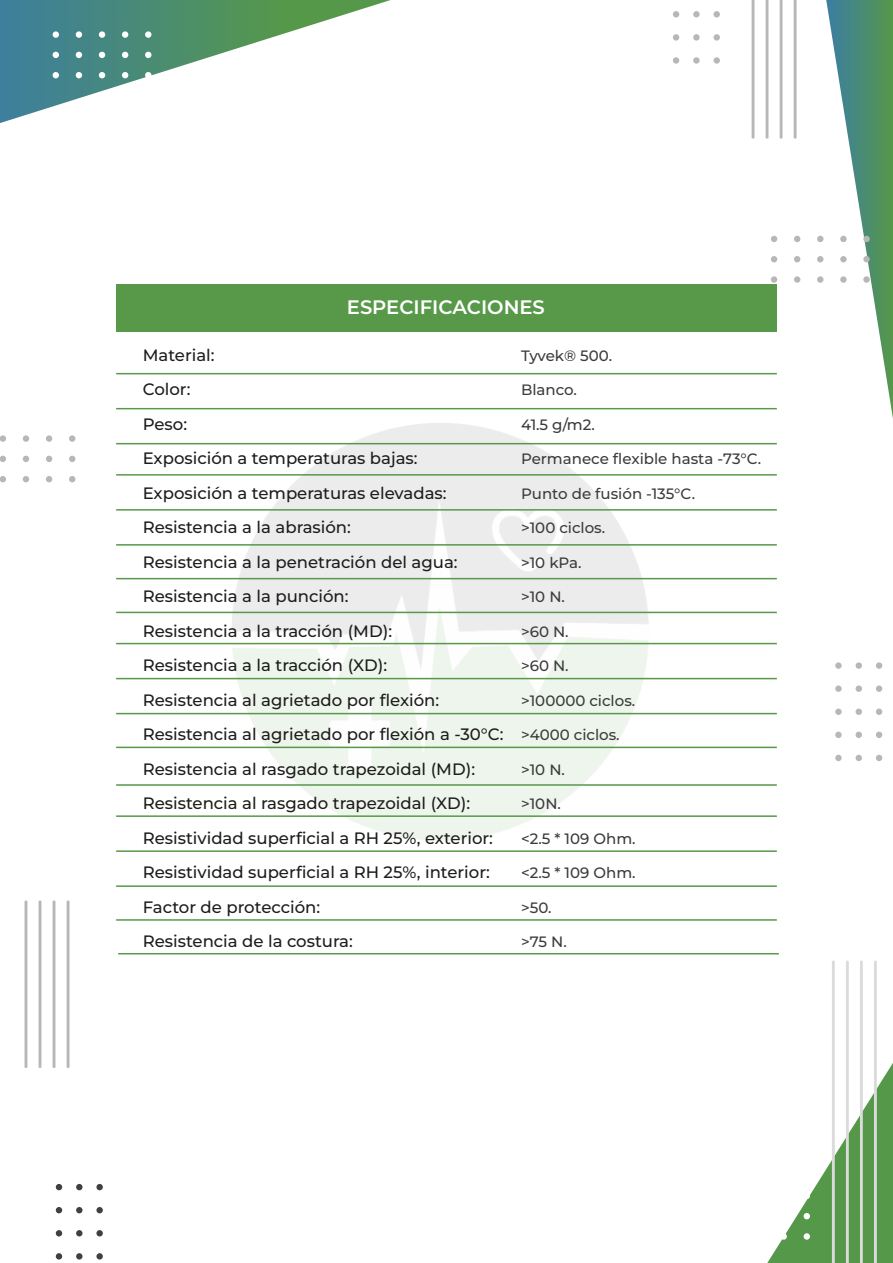
<style>
.page{position:relative;width:893px;height:1263px;background:#fff}
.page>*{position:absolute;margin:0;border:0;box-sizing:border-box;transform-origin:0 0}
.t1{font:600 19.5px "Montserrat";color:#fff}
.t2{font:500 16.5px/34.5px "Montserrat";color:#1d1d1b}
.t3{font:500 15px "Montserrat";color:#3c3c3b}
</style>
<div class="page">
<svg style="left:0;top:0;width:391px;height:123px"></svg>
<svg style="left:67px;top:900px;width:2px;height:168px"></svg>
<svg style="left:53px;top:900px;width:2px;height:168px"></svg>
<svg style="left:39px;top:900px;width:2px;height:168px"></svg>
<svg style="left:25px;top:900px;width:2px;height:168px"></svg>
<svg style="left:794px;top:0;width:2px;height:139px"></svg>
<svg style="left:780px;top:0;width:2px;height:139px"></svg>
<svg style="left:766px;top:0;width:2px;height:139px"></svg>
<svg style="left:752px;top:0;width:2px;height:139px"></svg>
<div style="left:53px;top:31px;width:6px;height:7px;background:#fff;border-radius:50%"></div>
<div style="left:76px;top:31px;width:6px;height:7px;background:#fff;border-radius:50%"></div>
<div style="left:99px;top:31px;width:6px;height:7px;background:#fff;border-radius:50%"></div>
<div style="left:122px;top:31px;width:6px;height:7px;background:#fff;border-radius:50%"></div>
<div style="left:145px;top:31px;width:6px;height:7px;background:#fff;border-radius:50%"></div>
<svg style="left:53px;top:52px;width:6px;height:6px"></svg>
<svg style="left:76px;top:52px;width:6px;height:6px"></svg>
<svg style="left:99px;top:52px;width:6px;height:6px"></svg>
<svg style="left:122px;top:52px;width:6px;height:6px"></svg>
<svg style="left:145px;top:52px;width:6px;height:6px"></svg>
<svg style="left:53px;top:72px;width:6px;height:6px"></svg>
<svg style="left:76px;top:72px;width:6px;height:6px"></svg>
<svg style="left:99px;top:72px;width:6px;height:6px"></svg>
<svg style="left:122px;top:72px;width:6px;height:6px"></svg>
<svg style="left:145px;top:72px;width:6px;height:6px"></svg>
<svg style="left:767px;top:960px;width:126px;height:303px"></svg>
<div style="left:780px;top:1233px;width:7px;height:7px;background:#fff;border-radius:50%"></div>
<div style="left:804px;top:1233px;width:6px;height:7px;background:#fff;border-radius:50%"></div>
<svg style="left:771px;top:236px;width:6px;height:6px"></svg>
<svg style="left:794px;top:236px;width:6px;height:6px"></svg>
<svg style="left:771px;top:256px;width:6px;height:6px"></svg>
<svg style="left:794px;top:256px;width:6px;height:6px"></svg>
<svg style="left:817px;top:0;width:76px;height:419px"></svg>
<div style="left:840px;top:256px;width:7px;height:6px;background:#b8b7b7;border-radius:50%"></div>
<div style="left:863px;top:256px;width:7px;height:6px;background:#b8b7b7;border-radius:50%"></div>
<div style="left:771px;top:276px;width:6px;height:7px;background:#b8b7b7;border-radius:50%"></div>
<div style="left:794px;top:276px;width:6px;height:7px;background:#b8b7b7;border-radius:50%"></div>
<div style="left:817px;top:276px;width:6px;height:7px;background:#b8b7b7;border-radius:50%"></div>
<div style="left:840px;top:276px;width:7px;height:7px;background:#b8b7b7;border-radius:50%"></div>
<div style="left:863px;top:276px;width:7px;height:7px;background:#b8b7b7;border-radius:50%"></div>
<div style="left:713px;top:11px;width:7px;height:6px;background:#b8b7b7;border-radius:50%"></div>
<div style="left:713px;top:34px;width:7px;height:7px;background:#b8b7b7;border-radius:50%"></div>
<div style="left:713px;top:57px;width:7px;height:7px;background:#b8b7b7;border-radius:50%"></div>
<div style="left:693px;top:11px;width:7px;height:6px;background:#b8b7b7;border-radius:50%"></div>
<div style="left:693px;top:34px;width:7px;height:7px;background:#b8b7b7;border-radius:50%"></div>
<div style="left:693px;top:57px;width:7px;height:7px;background:#b8b7b7;border-radius:50%"></div>
<svg style="left:673px;top:11px;width:6px;height:6px"></svg>
<div style="left:673px;top:34px;width:6px;height:7px;background:#b8b7b7;border-radius:50%"></div>
<div style="left:673px;top:57px;width:6px;height:7px;background:#b8b7b7;border-radius:50%"></div>
<div style="left:0;top:435px;width:6px;height:7px;background:#b8b7b7;border-radius:50%"></div>
<div style="left:23px;top:435px;width:6px;height:7px;background:#b8b7b7;border-radius:50%"></div>
<div style="left:46px;top:435px;width:6px;height:7px;background:#b8b7b7;border-radius:50%"></div>
<div style="left:69px;top:435px;width:6px;height:7px;background:#b8b7b7;border-radius:50%"></div>
<svg style="left:0;top:456px;width:6px;height:6px"></svg>
<svg style="left:23px;top:456px;width:6px;height:6px"></svg>
<svg style="left:46px;top:456px;width:6px;height:6px"></svg>
<svg style="left:69px;top:456px;width:6px;height:6px"></svg>
<svg style="left:0;top:476px;width:6px;height:6px"></svg>
<svg style="left:23px;top:476px;width:6px;height:6px"></svg>
<svg style="left:46px;top:476px;width:6px;height:6px"></svg>
<svg style="left:69px;top:476px;width:6px;height:6px"></svg>
<div style="left:876px;top:662px;width:6px;height:7px;background:#b8b7b7;border-radius:50%"></div>
<div style="left:876px;top:685px;width:6px;height:7px;background:#b8b7b7;border-radius:50%"></div>
<div style="left:876px;top:708px;width:6px;height:7px;background:#b8b7b7;border-radius:50%"></div>
<svg style="left:876px;top:732px;width:6px;height:6px"></svg>
<svg style="left:876px;top:755px;width:6px;height:6px"></svg>
<div style="left:856px;top:662px;width:6px;height:7px;background:#b8b7b7;border-radius:50%"></div>
<div style="left:856px;top:685px;width:6px;height:7px;background:#b8b7b7;border-radius:50%"></div>
<div style="left:856px;top:708px;width:6px;height:7px;background:#b8b7b7;border-radius:50%"></div>
<svg style="left:856px;top:732px;width:6px;height:6px"></svg>
<svg style="left:856px;top:755px;width:6px;height:6px"></svg>
<div style="left:835px;top:662px;width:7px;height:7px;background:#b8b7b7;border-radius:50%"></div>
<div style="left:835px;top:685px;width:7px;height:7px;background:#b8b7b7;border-radius:50%"></div>
<div style="left:835px;top:708px;width:7px;height:7px;background:#b8b7b7;border-radius:50%"></div>
<div style="left:835px;top:732px;width:7px;height:6px;background:#b8b7b7;border-radius:50%"></div>
<div style="left:835px;top:755px;width:7px;height:6px;background:#b8b7b7;border-radius:50%"></div>
<div style="left:96px;top:1184px;width:7px;height:6px;background:#404040;border-radius:50%"></div>
<div style="left:96px;top:1207px;width:7px;height:6px;background:#404040;border-radius:50%"></div>
<div style="left:96px;top:1230px;width:7px;height:6px;background:#404040;border-radius:50%"></div>
<div style="left:96px;top:1253px;width:7px;height:6px;background:#404040;border-radius:50%"></div>
<div style="left:76px;top:1184px;width:7px;height:6px;background:#404040;border-radius:50%"></div>
<div style="left:76px;top:1207px;width:7px;height:6px;background:#404040;border-radius:50%"></div>
<div style="left:76px;top:1230px;width:7px;height:6px;background:#404040;border-radius:50%"></div>
<div style="left:76px;top:1253px;width:7px;height:6px;background:#404040;border-radius:50%"></div>
<svg style="left:56px;top:1184px;width:6px;height:6px"></svg>
<svg style="left:56px;top:1207px;width:6px;height:6px"></svg>
<svg style="left:56px;top:1230px;width:6px;height:6px"></svg>
<svg style="left:56px;top:1253px;width:6px;height:6px"></svg>
<div style="left:116px;top:284px;width:661px;height:48px;background:#579949"></div>
<hr style="left:116px;top:373px;width:661px;height:1px;background:#579949">
<hr style="left:116px;top:408px;width:661px;height:1px;background:#579949">
<hr style="left:116px;top:443px;width:661px;height:1px;background:#579949">
<hr style="left:116px;top:474px;width:661px;height:2px;background:#579949">
<hr style="left:116px;top:509px;width:661px;height:2px;background:#579949">
<hr style="left:116px;top:544px;width:661px;height:2px;background:#579949">
<hr style="left:116px;top:578px;width:661px;height:1px;background:#579949">
<hr style="left:116px;top:612px;width:661px;height:1px;background:#579949">
<hr style="left:116px;top:643px;width:661px;height:1px;background:#579949">
<hr style="left:116px;top:678px;width:661px;height:1px;background:#579949">
<hr style="left:116px;top:713px;width:661px;height:1px;background:#579949">
<hr style="left:116px;top:747px;width:661px;height:1px;background:#579949">
<hr style="left:116px;top:784px;width:661px;height:2px;background:#579949">
<hr style="left:116px;top:815px;width:661px;height:2px;background:#579949">
<hr style="left:116px;top:850px;width:661px;height:2px;background:#579949">
<hr style="left:116px;top:885px;width:661px;height:2px;background:#579949">
<hr style="left:116px;top:919px;width:661px;height:2px;background:#579949">
<hr style="left:118px;top:953px;width:661px;height:1px;background:#579949">
<p class="t1" style="left:347px;top:294px;width:199px">ESPECIFICACIONES</p>
<p class="t2" style="left:143px;top:337px;width:362px">Material:<br>Color:<br>Peso:<br>Exposición a temperaturas bajas:<br>Exposición a temperaturas elevadas:<br>Resistencia a la abrasión:<br>Resistencia a la penetración del agua:<br>Resistencia a la punción:<br>Resistencia a la tracción (MD):<br>Resistencia a la tracción (XD):<br>Resistencia al agrietado por flexión:<br>Resistencia al agrietado por flexión a -30°C:<br>Resistencia al rasgado trapezoidal (MD):<br>Resistencia al rasgado trapezoidal (XD):<br>Resistividad superficial a RH 25%, exterior:<br>Resistividad superficial a RH 25%, interior:<br>Factor de protección:<br>Resistencia de la costura:</p>
<p class="t3" style="left:521px;top:345px;width:93px">Tyvek® 500.</p>
<p class="t3" style="left:521px;top:380px;width:58px">Blanco.</p>
<p class="t3" style="left:521px;top:414px;width:75px">41.5 g/m2.</p>
<p class="t3" style="left:521px;top:449px;width:242px">Permanece flexible hasta -73°C.</p>
<p class="t3" style="left:521px;top:483px;width:176px">Punto de fusión -135°C.</p>
<p class="t3" style="left:521px;top:518px;width:86px">&gt;100 ciclos.</p>
<p class="t3" style="left:521px;top:552px;width:62px">&gt;10 kPa.</p>
<p class="t3" style="left:521px;top:587px;width:45px">&gt;10 N.</p>
<p class="t3" style="left:521px;top:621px;width:49px">&gt;60 N.</p>
<p class="t3" style="left:521px;top:656px;width:49px">&gt;60 N.</p>
<p class="t3" style="left:521px;top:690px;width:116px">&gt;100000 ciclos.</p>
<p class="t3" style="left:521px;top:725px;width:100px">&gt;4000 ciclos.</p>
<p class="t3" style="left:521px;top:759px;width:45px">&gt;10 N.</p>
<p class="t3" style="left:521px;top:794px;width:41px">&gt;10N.</p>
<p class="t3" style="left:521px;top:828px;width:116px">&lt;2.5 * 109 Ohm.</p>
<p class="t3" style="left:521px;top:863px;width:116px">&lt;2.5 * 109 Ohm.</p>
<p class="t3" style="left:521px;top:897px;width:32px">&gt;50.</p>
<p class="t3" style="left:521px;top:932px;width:47px">&gt;75 N.</p>
</div>
